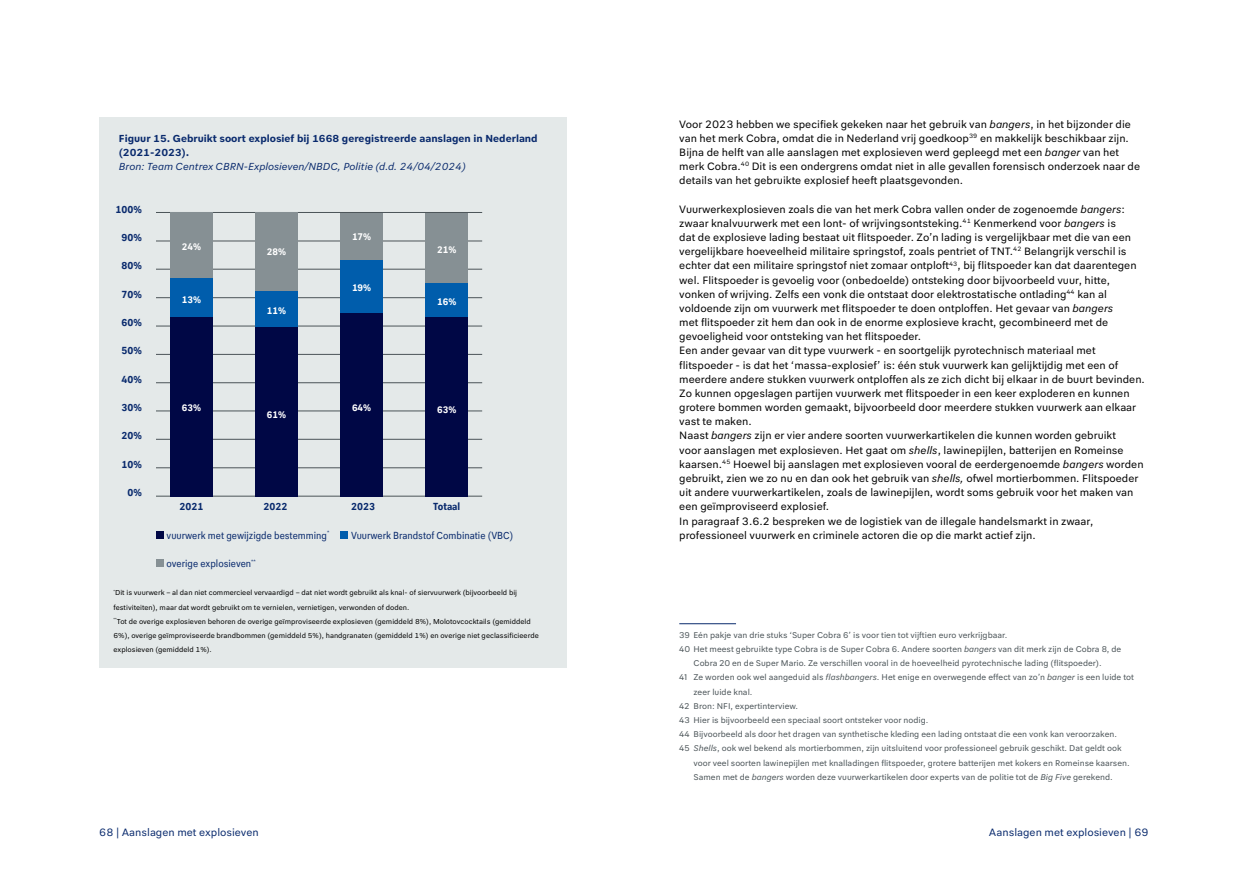
<style>
.page{position:relative;width:1248px;height:886px;background:#fff}
.page>*{position:absolute;margin:0;border:0;box-sizing:border-box;transform-origin:0 0}
.t1{font:11.12px/14.1px "Politie Text";color:#000}
.t2{font:11.12px "Politie Text";color:#092a6d}
.t3{font:10.62px "Politie Text Cond";color:#092a6d}
.t4{font:700 10.62px/14.1px "Politie Text";color:#092a6d}
.t5{font:italic 10.62px "Politie Text";color:#092a6d}
.t6{font:700 10.62px "Politie Text Cond";color:#092a6d}
.t7{font:700 10px "Politie Text Cond";color:#fff}
.t8{font:8.75px "Politie Text";color:#4b5458}
.t9{font:7.5px/14.1px "Politie Text";color:#000}
.s1{font-style:italic}
</style>
<div class="page">
<div style="left:99px;top:118px;width:468px;height:540px;background:#e4e9e9"></div>
<div style="left:99px;top:186px;width:468px;height:482px;background:#e4e9e9"></div>
<hr style="left:156px;top:241px;width:326px;height:1px;background:#4b5458">
<hr style="left:156px;top:269px;width:326px;height:1px;background:#4b5458">
<hr style="left:156px;top:212px;width:326px;height:1px;background:#4b5458">
<hr style="left:156px;top:297px;width:326px;height:1px;background:#4b5458">
<hr style="left:156px;top:411px;width:326px;height:1px;background:#4b5458">
<hr style="left:156px;top:468px;width:326px;height:1px;background:#4b5458">
<hr style="left:156px;top:496px;width:326px;height:1px;background:#4b5458">
<div style="left:156px;top:531px;width:7px;height:8px;background:#000745"></div>
<div style="left:340px;top:531px;width:7px;height:8px;background:#005dac"></div>
<hr style="left:156px;top:326px;width:326px;height:1px;background:#4b5458">
<hr style="left:156px;top:354px;width:326px;height:1px;background:#4b5458">
<hr style="left:156px;top:382px;width:326px;height:1px;background:#4b5458">
<hr style="left:156px;top:439px;width:326px;height:1px;background:#4b5458">
<div style="left:425px;top:316px;width:43px;height:180px;background:#000745"></div>
<div style="left:170px;top:316px;width:43px;height:181px;background:#000745"></div>
<div style="left:255px;top:326px;width:43px;height:170px;background:#000745"></div>
<div style="left:340px;top:312px;width:43px;height:184px;background:#000745"></div>
<div style="left:156px;top:560px;width:7px;height:7px;background:#869094"></div>
<div style="left:170px;top:278px;width:43px;height:39px;background:#005dac"></div>
<div style="left:255px;top:291px;width:43px;height:35px;background:#005dac"></div>
<div style="left:255px;top:216px;width:43px;height:75px;background:#869094"></div>
<div style="left:340px;top:259px;width:43px;height:54px;background:#005dac"></div>
<div style="left:340px;top:213px;width:43px;height:46px;background:#869094"></div>
<div style="left:425px;top:213px;width:43px;height:70px;background:#869094"></div>
<div style="left:170px;top:213px;width:43px;height:65px;background:#869094"></div>
<div style="left:255px;top:213px;width:43px;height:75px;background:#869094"></div>
<div style="left:425px;top:283px;width:43px;height:34px;background:#005dac"></div>
<hr style="left:679px;top:623px;width:57px;height:1px;background:#092a6d">
<p class="t4" style="left:119px;top:131px;width:420px">Figuur 15. Gebruikt soort explosief bij 1668 geregistreerde aanslagen in Nederland (2021-2023).</p>
<p class="t5" style="left:119px;top:160px;width:348px">Bron: Team Centrex CBRN-Explosieven/NBDC, Politie (d.d. 24/04/2024)</p>
<p class="t6" style="left:115px;top:202px;width:28px">100%</p>
<p class="t6" style="left:121px;top:231px;width:22px">90%</p>
<p class="t6" style="left:121px;top:259px;width:22px">80%</p>
<p class="t6" style="left:121px;top:287px;width:22px">70%</p>
<p class="t6" style="left:121px;top:316px;width:22px">60%</p>
<p class="t6" style="left:121px;top:344px;width:22px">50%</p>
<p class="t6" style="left:121px;top:373px;width:22px">40%</p>
<p class="t6" style="left:121px;top:401px;width:22px">30%</p>
<p class="t6" style="left:121px;top:429px;width:22px">20%</p>
<p class="t6" style="left:121px;top:458px;width:22px">10%</p>
<p class="t6" style="left:127px;top:486px;width:16px">0%</p>
<p class="t7" style="left:352px;top:230px;width:21px">17%</p>
<p class="t7" style="left:182px;top:240px;width:21px">24%</p>
<p class="t7" style="left:267px;top:245px;width:21px">28%</p>
<p class="t7" style="left:437px;top:243px;width:21px">21%</p>
<p class="t7" style="left:352px;top:282px;width:21px">19%</p>
<p class="t7" style="left:182px;top:294px;width:21px">13%</p>
<p class="t7" style="left:437px;top:295px;width:21px">16%</p>
<p class="t7" style="left:267px;top:304px;width:21px">11%</p>
<p class="t7" style="left:182px;top:401px;width:21px">63%</p>
<p class="t7" style="left:267px;top:408px;width:21px">61%</p>
<p class="t7" style="left:352px;top:402px;width:21px">64%</p>
<p class="t7" style="left:437px;top:403px;width:21px">63%</p>
<p class="t6" style="left:179px;top:500px;width:25px">2021</p>
<p class="t6" style="left:263px;top:500px;width:25px">2022</p>
<p class="t6" style="left:433px;top:500px;width:29px">Totaal</p>
<p class="t6" style="left:351px;top:500px;width:25px">2023</p>
<p class="t3" style="left:167px;top:529px;width:164px">vuurwerk met gewijzigde bestemming<sup>*</sup></p>
<p class="t3" style="left:351px;top:529px;width:164px">Vuurwerk Brandstof Combinatie (VBC)</p>
<p class="t3" style="left:167px;top:557px;width:91px">overige explosieven<sup>**</sup></p>
<p class="t9" style="left:113px;top:586px;width:427px"><sup>*</sup>Dit is vuurwerk – al dan niet commercieel vervaardigd – dat niet wordt gebruikt als knal- of siervuurwerk (bijvoorbeeld bij festiviteiten), maar dat wordt gebruikt om te vernielen, vernietigen, verwonden of doden.<br><sup>**</sup>Tot de overige explosieven behoren de overige geïmproviseerde explosieven (gemiddeld 8%), Molotovcocktails (gemiddeld 6%), overige geïmproviseerde brandbommen (gemiddeld 5%), handgranaten (gemiddeld 1%) en overige niet geclassificieerde explosieven (gemiddeld 1%).</p>
<p class="t2" style="left:99px;top:826px;width:161px">68 | Aanslagen met explosieven</p>
<p class="t1" style="left:679px;top:117px;width:462px">Voor 2023 hebben we specifiek gekeken naar het gebruik van <span class="s1">bangers</span>, in het bijzonder die van het merk Cobra, omdat die in Nederland vrij goedkoop<sup>39</sup> en makkelijk beschikbaar zijn.<br>Bijna de helft van alle aanslagen met explosieven werd gepleegd met een <span class="s1">banger</span> van het merk Cobra.<sup>40</sup> Dit is een ondergrens omdat niet in alle gevallen forensisch onderzoek naar de details van het gebruikte explosief heeft plaatsgevonden.</p>
<p class="t1" style="left:679px;top:202px;width:467px">Vuurwerkexplosieven zoals die van het merk Cobra vallen onder de zogenoemde <span class="s1">bangers</span>: zwaar knalvuurwerk met een lont- of wrijvingsontsteking.<sup>41</sup> Kenmerkend voor <span class="s1">bangers</span> is<br>dat de explosieve lading bestaat uit flitspoeder. Zo’n lading is vergelijkbaar met die van een vergelijkbare hoeveelheid militaire springstof, zoals pentriet of TNT.<sup>42</sup> Belangrijk verschil is echter dat een militaire springstof niet zomaar ontploft<sup>43</sup>, bij flitspoeder kan dat daarentegen wel. Flitspoeder is gevoelig voor (onbedoelde) ontsteking door bijvoorbeeld vuur, hitte, vonken of wrijving. Zelfs een vonk die ontstaat door elektrostatische ontlading<sup>44</sup> kan al voldoende zijn om vuurwerk met flitspoeder te doen ontploffen. Het gevaar van <span class="s1">bangers<br></span>met flitspoeder zit hem dan ook in de enorme explosieve kracht, gecombineerd met de gevoeligheid voor ontsteking van het flitspoeder.<br>Een ander gevaar van dit type vuurwerk - en soortgelijk pyrotechnisch materiaal met flitspoeder - is dat het ‘massa-explosief’ is: één stuk vuurwerk kan gelijktijdig met een of meerdere andere stukken vuurwerk ontploffen als ze zich dicht bij elkaar in de buurt bevinden.<br>Zo kunnen opgeslagen partijen vuurwerk met flitspoeder in een keer exploderen en kunnen grotere bommen worden gemaakt, bijvoorbeeld door meerdere stukken vuurwerk aan elkaar vast te maken.<br>Naast <span class="s1">bangers</span> zijn er vier andere soorten vuurwerkartikelen die kunnen worden gebruikt<br>voor aanslagen met explosieven. Het gaat om <span class="s1">shells</span>, lawinepijlen, batterijen en Romeinse kaarsen.<sup>45</sup> Hoewel bij aanslagen met explosieven vooral de eerdergenoemde <span class="s1">bangers</span> worden gebruikt, zien we zo nu en dan ook het gebruik van <span class="s1">shells,</span> ofwel mortierbommen. Flitspoeder uit andere vuurwerkartikelen, zoals de lawinepijlen, wordt soms gebruik voor het maken van een geïmproviseerd explosief.<br>In paragraaf 3.6.2 bespreken we de logistiek van de illegale handelsmarkt in zwaar, professioneel vuurwerk en criminele actoren die op die markt actief zijn.</p>
<p class="t8" style="left:679px;top:630px;width:329px">39 Eén pakje van drie stuks ‘Super Cobra 6’ is voor tien tot vijftien euro verkrijgbaar.</p>
<p class="t8" style="left:679px;top:644px;width:443px">40 Het meest gebruikte type Cobra is de Super Cobra 6. Andere soorten <span class="s1">bangers</span> van dit merk zijn de Cobra 8, de</p>
<p class="t8" style="left:693px;top:658px;width:409px">Cobra 20 en de Super Mario. Ze verschillen vooral in de hoeveelheid pyrotechnische lading (flitspoeder).</p>
<p class="t8" style="left:679px;top:672px;width:456px">41 Ze worden ook wel aangeduid als <span class="s1">flashbangers</span>. Het enige en overwegende effect van zo’n <span class="s1">banger</span> is een luide tot</p>
<p class="t8" style="left:693px;top:686px;width:60px">zeer luide knal.</p>
<p class="t8" style="left:679px;top:701px;width:120px">42 Bron: NFI, expertinterview.</p>
<p class="t8" style="left:679px;top:715px;width:251px">43 Hier is bijvoorbeeld een speciaal soort ontsteker voor nodig.</p>
<p class="t8" style="left:679px;top:729px;width:439px">44 Bijvoorbeeld als door het dragen van synthetische kleding een lading ontstaat die een vonk kan veroorzaken.</p>
<p class="t8" style="left:679px;top:743px;width:444px">45 <span class="s1">Shells</span>, ook wel bekend als mortierbommen, zijn uitsluitend voor professioneel gebruik geschikt. Dat geldt ook</p>
<p class="t8" style="left:693px;top:757px;width:437px">voor veel soorten lawinepijlen met knalladingen flitspoeder, grotere batterijen met kokers en Romeinse kaarsen.</p>
<p class="t8" style="left:693px;top:771px;width:421px">Samen met de <span class="s1">bangers</span> worden deze vuurwerkartikelen door experts van de politie tot de <span class="s1">Big Five</span> gerekend.</p>
<p class="t2" style="left:988px;top:826px;width:161px">Aanslagen met explosieven | 69</p>
</div>
